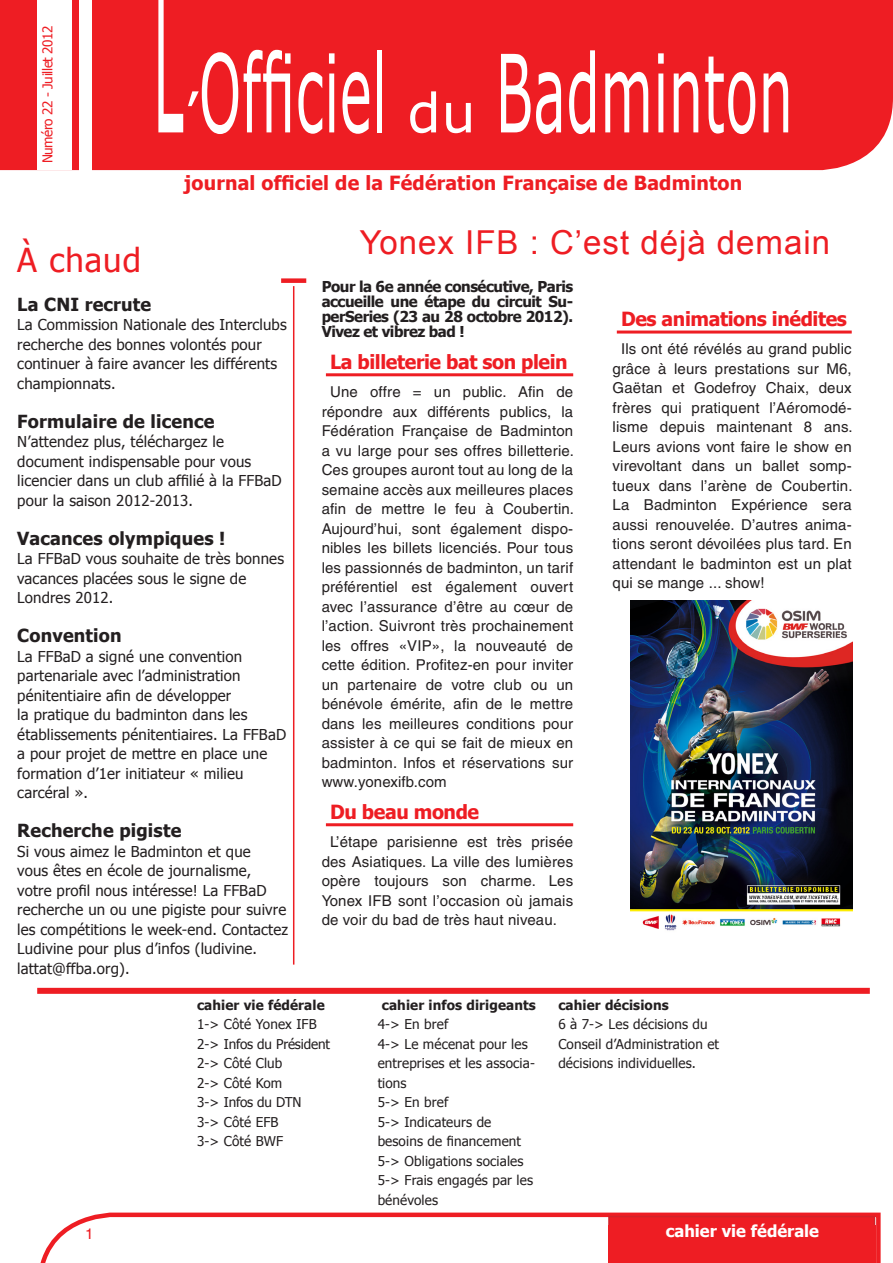
<style>
.page{position:relative;width:893px;height:1263px;background:#fff}
.page>*{position:absolute;margin:0;border:0;box-sizing:border-box;transform-origin:0 0}
.t1{font:216px "Verdana";color:#fff;scale:.25 1}
.t2{font:108px "Verdana";letter-spacing:.01em;color:#fff;scale:.5 1}
.t3{font:33px "Arial";letter-spacing:.03em;color:#ee1d23}
.t4{font:33px "Tahoma";letter-spacing:.03em;color:#ee1d23}
.t5{font:700 19.5px "Tahoma";letter-spacing:-.02em;color:#ee1d23}
.t6{font:700 19.5px "Tahoma";letter-spacing:.01em;color:#ee1d23}
.t7{font:700 18px "Tahoma";letter-spacing:.01em;color:#231f20}
.t8{font:700 16.5px "Tahoma";color:#fff}
.t9{font:15px/19.5px "Helvetica";letter-spacing:.01em;color:#231f20;text-align:justify}
.t10{font:15px/19.5px "Tahoma";letter-spacing:.01em;color:#231f20}
.t11{font:700 15px/15px "Tahoma";letter-spacing:-.03em;color:#231f20;text-align:justify}
.t12{font:15px "Helvetica";color:#ee1d23}
.t13{font:13.5px/19.5px "Tahoma";letter-spacing:.01em;color:#231f20}
.t14{font:700 13.5px "Tahoma";letter-spacing:.01em;color:#231f20}
.t15{font:13.5px "Tahoma";letter-spacing:-.03em;color:#ee1d23}
.s1{font-size:54px}
</style>
<div class="page">
<div style="left:0;top:0;width:893px;height:170px;background:#ee1d23"></div>
<div style="left:37px;top:0;width:34px;height:169px;background:#fff"></div>
<div style="left:79px;top:0;width:12px;height:175px;background:#fff"></div>
<svg style="left:40px;top:1212px;width:841px;height:51px"></svg>
<div style="left:608px;top:1216px;width:267px;height:44px;background:#ee1d23;border:2px solid #d1232a"></div>
<div style="left:609px;top:1225px;width:267px;height:37px;background:#ee1d23"></div>
<div style="left:37px;top:988px;width:833px;height:6px;background:#ee1d23"></div>
<hr style="left:326px;top:373px;width:247px;height:3px;background:#ee1d23">
<hr style="left:326px;top:823px;width:247px;height:3px;background:#ee1d23">
<hr style="left:617px;top:331px;width:235px;height:3px;background:#ee1d23">
<hr style="left:293px;top:286px;width:1px;height:678px;background:#ee1d23">
<div style="left:281px;top:278px;width:25px;height:5px;background:#ee1d23"></div>
<img style="left:630px;top:600px;width:222px;height:331px">
<p class="t15" style="left:39px;top:163px;width:139px;rotate:-90deg">Numéro 22 - Juillet 2012</p>
<h1 class="t1" style="left:153px;top:-84px;width:122px">L</h1>
<h2 class="t2" style="left:184px;top:24px;width:1220px"><span class="s1">’</span>Officiel <span class="s1">du</span> Badminton</h2>
<h3 class="t6" style="left:184px;top:169px;width:559px">journal officiel de la Fédération Française de Badminton</h3>
<h3 class="t4" style="left:17px;top:238px;width:125px">À chaud</h3>
<p class="t7" style="left:17px;top:292px;width:136px">La CNI recrute</p>
<p class="t10" style="left:17px;top:314px;width:271px">La Commission Nationale des Interclubs recherche des bonnes volontés pour continuer à faire avancer les différents championnats.</p>
<p class="t7" style="left:17px;top:409px;width:199px">Formulaire de licence</p>
<p class="t10" style="left:17px;top:431px;width:266px">N’attendez plus, téléchargez le document indispensable pour vous licencier dans un club affilié à la FFBaD pour la saison 2012-2013.</p>
<p class="t7" style="left:17px;top:526px;width:210px">Vacances olympiques !</p>
<p class="t10" style="left:17px;top:548px;width:268px">La FFBaD vous souhaite de très bonnes vacances placées sous le signe de<br>Londres 2012.</p>
<p class="t7" style="left:17px;top:623px;width:106px">Convention</p>
<p class="t10" style="left:17px;top:646px;width:270px">La FFBaD a signé une convention partenariale avec l’administration pénitentiaire afin de développer<br>la pratique du badminton dans les établissements pénitentiaires. La FFBaD a pour projet de mettre en place une formation d’1er initiateur « milieu carcéral ».</p>
<p class="t7" style="left:17px;top:818px;width:166px">Recherche pigiste</p>
<p class="t10" style="left:17px;top:841px;width:272px">Si vous aimez le Badminton et que<br>vous êtes en école de journalisme, votre profil nous intéresse! La FFBaD recherche un ou une pigiste pour suivre les compétitions le week-end. Contactez Ludivine pour plus d’infos (ludivine. lattat@ffba.org).</p>
<h3 class="t3" style="left:360px;top:220px;width:472px">Yonex IFB : C’est déjà demain</h3>
<p class="t11" style="left:322px;top:278px;width:253px">Pour la 6e année consécutive, Paris accueille une étape du circuit Su&shy;perSeries (23 au 28 octobre 2012).<br>Vivez et vibrez bad !</p>
<h3 class="t5" style="left:330px;top:348px;width:239px">La billeterie bat son plein</h3>
<p class="t9" style="left:322px;top:382px;width:254px;text-indent:9px">Une offre = un public. Afin de répondre aux différents publics, la Fédération Française de Badminton a vu large pour ses offres billetterie.<br>Ces groupes auront tout au long de la semaine accès aux meilleures places afin de mettre le feu à Coubertin.<br>Aujourd’hui, sont également dispo&shy;nibles les billets licenciés. Pour tous les passionnés de badminton, un tarif préférentiel est également ouvert avec l’assurance d’être au cœur de l’action. Suivront très prochainement les offres «VIP», la nouveauté de cette édition. Profitez-en pour inviter un partenaire de votre club ou un bénévole émérite, afin de le mettre dans les meilleures conditions pour assister à ce qui se fait de mieux en badminton. Infos et réservations sur www.yonexifb.com</p>
<h3 class="t5" style="left:330px;top:798px;width:151px">Du beau monde</h3>
<p class="t9" style="left:322px;top:832px;width:253px;text-indent:9px">L’étape parisienne est très prisée des Asiatiques. La ville des lumières opère toujours son charme. Les Yonex IFB sont l’occasion où jamais de voir du bad de très haut niveau.</p>
<h3 class="t5" style="left:621px;top:305px;width:227px">Des animations inédites</h3>
<p class="t9" style="left:613px;top:339px;width:242px;text-indent:9px">Ils ont été révélés au grand public grâce à leurs prestations sur M6, Gaëtan et Godefroy Chaix, deux frères qui pratiquent l’Aéromodé&shy;lisme depuis maintenant 8 ans.<br>Leurs avions vont faire le show en virevoltant dans un ballet somp&shy;tueux dans l’arène de Coubertin.<br>La Badminton Expérience sera aussi renouvelée. D’autres anima&shy;tions seront dévoilées plus tard. En attendant le badminton est un plat qui se mange ... show!</p>
<p class="t12" style="left:85px;top:1225px;width:10px">1</p>
<p class="t14" style="left:197px;top:995px;width:129px">cahier vie fédérale</p>
<p class="t13" style="left:197px;top:1014px;width:135px">1-&gt; Côté Yonex IFB<br>2-&gt; Infos du Président<br>2-&gt; Côté Club<br>2-&gt; Côté Kom<br>3-&gt; Infos du DTN<br>3-&gt; Côté EFB<br>3-&gt; Côté BWF</p>
<p class="t14" style="left:382px;top:995px;width:156px">cahier infos dirigeants</p>
<p class="t13" style="left:378px;top:1014px;width:159px">4-&gt; En bref<br>4-&gt; Le mécenat pour les entreprises et les associa&shy;tions<br>5-&gt; En bref<br>5-&gt; Indicateurs de besoins de financement<br>5-&gt; Obligations sociales<br>5-&gt; Frais engagés par les bénévoles</p>
<p class="t14" style="left:558px;top:995px;width:112px">cahier décisions</p>
<p class="t13" style="left:558px;top:1014px;width:162px">6 à 7-&gt; Les décisions du<br>Conseil d’Administration et décisions individuelles.</p>
<p class="t8" style="left:666px;top:1220px;width:155px">cahier vie fédérale</p>
</div>
